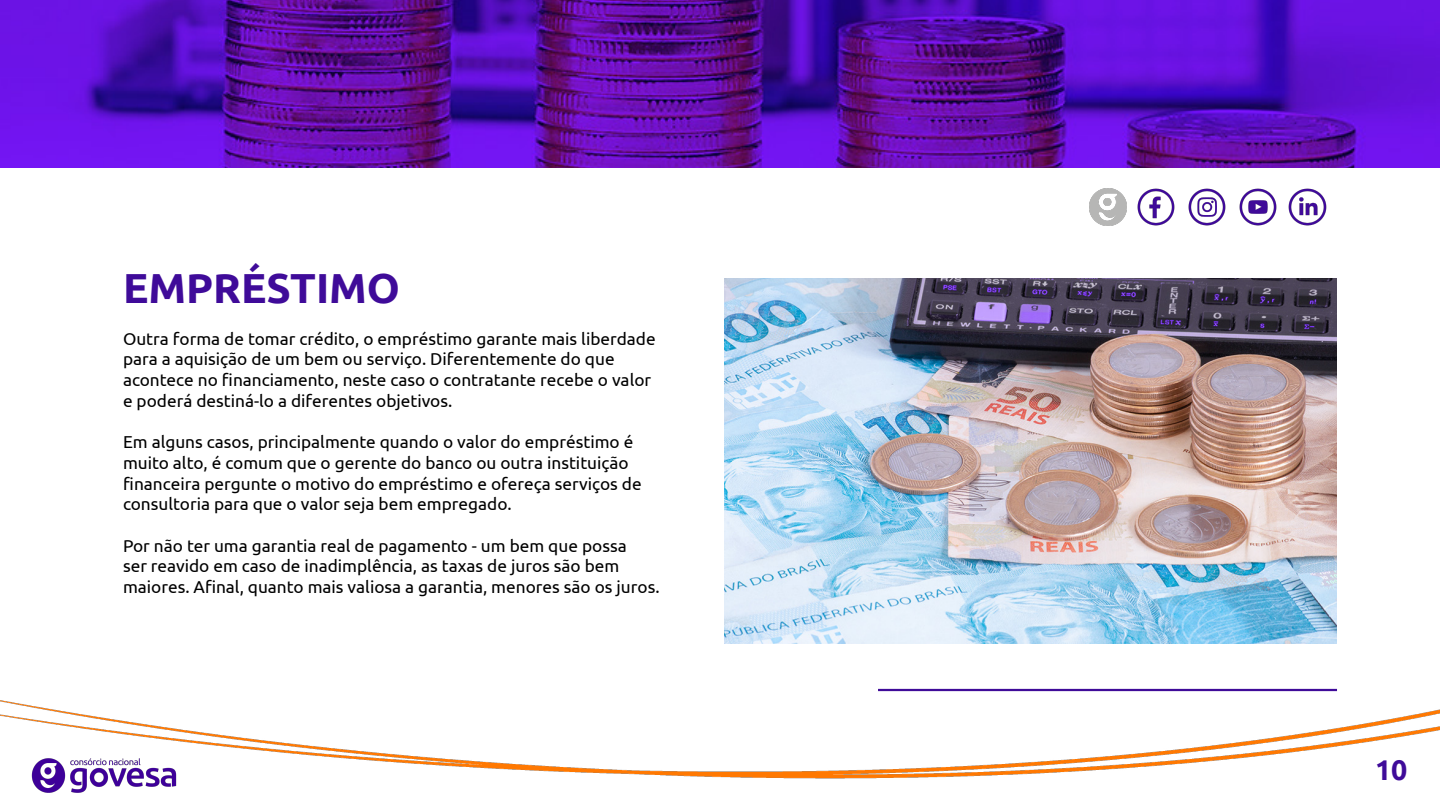
<style>
.page{position:relative;width:1440px;height:810px;background:#fff}
.page>*{position:absolute;margin:0;border:0;box-sizing:border-box;transform-origin:0 0}
.t1{font:700 42px "Ubuntu";color:#3f0b99}
.t2{font:700 28.5px "Ubuntu";color:#3f0b99}
.t3{font:17.25px/20.7px "Ubuntu";color:#000}
</style>
<div class="page">
<img style="left:0;top:688px;width:1440px;height:91px">
<img style="left:28px;top:758px;width:153px;height:35px">
<img style="left:1089px;top:188px;width:38px;height:38px">
<img style="left:1137px;top:188px;width:38px;height:38px">
<img style="left:1188px;top:188px;width:38px;height:38px">
<img style="left:1239px;top:188px;width:38px;height:38px">
<img style="left:1288px;top:188px;width:39px;height:38px">
<hr style="left:878px;top:689px;width:459px;height:2px;background:#3f0b99">
<img style="left:724px;top:279px;width:612px;height:365px">
<img style="left:0;top:0;width:1440px;height:167px">
<h1 class="t1" style="left:123px;top:263px;width:279px">EMPRÉSTIMO</h1>
<p class="t3" style="left:123px;top:328px;width:534px">Outra forma de tomar crédito, o empréstimo garante mais liberdade para a aquisição de um bem ou serviço. Diferentemente do que acontece no financiamento, neste caso o contratante recebe o valor e poderá destiná-lo a diferentes objetivos.</p>
<p class="t3" style="left:123px;top:431px;width:520px">Em alguns casos, principalmente quando o valor do empréstimo é muito alto, é comum que o gerente do banco ou outra instituição financeira pergunte o motivo do empréstimo e ofereça serviços de consultoria para que o valor seja bem empregado.</p>
<p class="t3" style="left:123px;top:535px;width:538px">Por não ter uma garantia real de pagamento - um bem que possa<br>ser reavido em caso de inadimplência, as taxas de juros são bem maiores. Afinal, quanto mais valiosa a garantia, menores são os juros.</p>
<h2 class="t2" style="left:1375px;top:753px;width:34px">10</h2>
</div>
